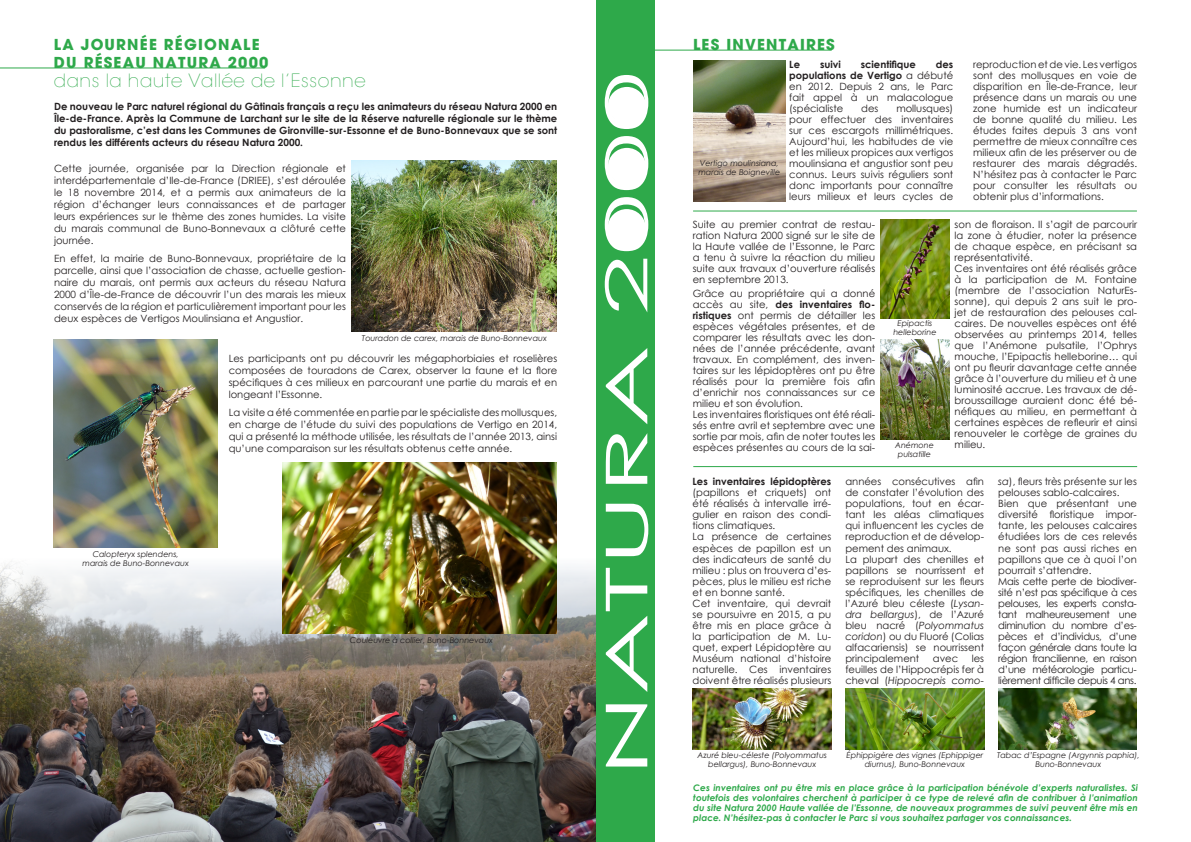
<style>
.page{position:relative;width:1191px;height:842px;background:#fff}
.page>*{position:absolute;margin:0;border:0;box-sizing:border-box;transform-origin:0 0}
.t1{font:57.8px "Century Gothic";color:#fff;scale:1.91 1}
.t2{font:200 18.2px "Avant Garde";letter-spacing:.03em;color:#2ea94a}
.t3{font:700 15px "Avant Garde";letter-spacing:.08em;color:#2ea94a}
.t4{font:10px/11px "Century Gothic";color:#231f20;text-align:justify}
.t5{font:700 10px/12px "Century Gothic";color:#231f20;text-align:justify}
.t6{font:italic 700 9px/10px "Century Gothic";color:#2ea94a;text-align:justify}
.t7{font:italic 8px/9px "Century Gothic";color:#231f20;text-align:center}
.s1{font-weight:700}
.s2{font-style:italic}
</style>
<div class="page">
<img style="left:0;top:558px;width:596px;height:284px">
<div style="left:596px;top:0;width:58px;height:842px;background:#2ea94a"></div>
<div style="left:608px;top:148px;width:38px;height:37px;background:#fff;border-radius:50%"></div>
<div style="left:608px;top:209px;width:37px;height:37px;background:#fff;border-radius:50%"></div>
<div style="left:608px;top:87px;width:38px;height:37px;background:#fff;border-radius:50%"></div>
<hr style="left:0;top:67px;width:265px;height:1px;background:#2ea94a">
<hr style="left:650px;top:50px;width:181px;height:1px;background:#2ea94a">
<hr style="left:693px;top:210px;width:444px;height:1px;background:#2ea94a">
<hr style="left:693px;top:466px;width:444px;height:1px;background:#2ea94a">
<img style="left:351px;top:161px;width:205px;height:170px">
<img style="left:54px;top:339px;width:163px;height:209px">
<img style="left:283px;top:463px;width:273px;height:171px">
<img style="left:693px;top:60px;width:92px;height:141px">
<img style="left:692px;top:689px;width:139px;height:61px">
<img style="left:845px;top:689px;width:139px;height:61px">
<img style="left:998px;top:689px;width:139px;height:61px">
<img style="left:881px;top:219px;width:68px;height:100px">
<img style="left:880px;top:340px;width:69px;height:100px">
<p class="t3" style="left:54px;top:35px;width:207px">LA JOURNÉE RÉGIONALE</p>
<p class="t3" style="left:54px;top:53px;width:216px">DU RÉSEAU NATURA 2000</p>
<p class="t2" style="left:54px;top:70px;width:313px">dans la haute Vallée de l’Essonne</p>
<p class="t5" style="left:54px;top:100px;width:505px">De nouveau le Parc naturel régional du Gâtinais français a reçu les animateurs du réseau Natura 2000 en Île-de-France. Après la Commune de Larchant sur le site de la Réserve naturelle régionale sur le thème du pastoralisme, c’est dans les Communes de Gironville-sur-Essonne et de Buno-Bonnevaux que se sont rendus les différents acteurs du réseau Natura 2000.</p>
<p class="t4" style="left:54px;top:163px;width:293px;line-height:12px">Cette journée, organisée par la Direction régionale et interdépartementale d’Ile-de-France (DRIEE), s’est déroulée le 18 novembre 2014, et a permis aux animateurs de la région d’échanger leurs connaissances et de partager leurs expériences sur le thème des zones humides. La visite du marais communal de Buno-Bonnevaux a clôturé cette journée.</p>
<p class="t4" style="left:54px;top:252px;width:293px;line-height:12px">En effet, la mairie de Buno-Bonnevaux, propriétaire de la parcelle, ainsi que l’association de chasse, actuelle gestion&shy;naire du marais, ont permis aux acteurs du réseau Natura 2000 d’Île-de-France de découvrir l’un des marais les mieux conservés de la région et particulièrement important pour les deux espèces de Vertigos Moulinsiana et Angustior.</p>
<p class="t4" style="left:229px;top:353px;width:330px;line-height:12px">Les participants ont pu découvrir les mégaphorbiaies et roselières composées de touradons de Carex, observer la faune et la flore spécifiques à ces milieux en parcourant une partie du marais et en longeant l’Essonne.</p>
<p class="t4" style="left:229px;top:406px;width:330px;line-height:12px">La visite a été commentée en partie par le spécialiste des mollusques, en charge de l’étude du suivi des populations de Vertigo en 2014, qui a présenté la méthode utilisée, les résultats de l’année 2013, ainsi qu’une comparaison sur les résultats obtenus cette année.</p>
<p class="t7" style="left:362px;top:333px;width:186px">Touradon de carex, marais de Buno-Bonnevaux</p>
<p class="t7" style="left:93px;top:549px;width:88px">Calopteryx splendens,</p>
<p class="t7" style="left:83px;top:558px;width:108px">marais de Buno-Bonnevaux</p>
<p class="t7" style="left:350px;top:636px;width:145px">Couleuvre à collier, Buno-Bonnevaux</p>
<p class="t1" style="left:586px;top:776px;width:370px;rotate:-90deg">NATURA 2000</p>
<p class="t3" style="left:693px;top:35px;width:143px">LES INVENTAIRES</p>
<p class="t7" style="left:698px;top:158px;width:83px;text-align:left">Vertigo moulinsiana, marais de Boigneville</p>
<p class="t5" style="left:789px;top:58px;width:12px">Le</p>
<p class="t5" style="left:820px;top:58px;width:22px">suivi</p>
<p class="t5" style="left:860px;top:58px;width:57px">scientifique</p>
<p class="t4" style="left:789px;top:58px;width:165px;text-indent:147px"><span class="s1">des populations de Vertigo</span> a débuté en 2012. Depuis 2 ans, le Parc fait appel à un malacologue (spécialiste</p>
<p class="t4" style="left:789px;top:102px;width:165px;text-indent:107px">mollusques) pour effectuer des inventaires sur ces escargots millimétriques.<br>Aujourd’hui, les habitudes de vie et les milieux propices aux vertigos moulinsiana et angustior sont peu connus. Leurs suivis réguliers sont donc importants pour connaître leurs milieux et leurs cycles de</p>
<p class="t4" style="left:861px;top:102px;width:19px">des</p>
<p class="t4" style="left:973px;top:58px;width:165px">reproduction et de vie. Les vertigos sont des mollusques en voie de disparition en Île-de-France, leur présence dans un marais ou une zone humide est un indicateur de bonne qualité du milieu. Les études faites depuis 3 ans vont permettre de mieux connaître ces milieux afin de les préserver ou de restaurer des marais dégradés.<br>N’hésitez pas à contacter le Parc pour consulter les résultats ou obtenir plus d’informations.</p>
<p class="t4" style="left:692px;top:219px;width:184px">Suite au premier contrat de restau&shy;ration Natura 2000 signé sur le site de la Haute vallée de l’Essonne, le Parc a tenu à suivre la réaction du milieu suite aux travaux d’ouverture réalisés en septembre 2013.</p>
<p class="t4" style="left:692px;top:288px;width:184px">Grâce au propriétaire qui a donné accès au site, <span class="s1">des inventaires flo&shy;ristiques</span> ont permis de détailler les espèces végétales présentes, et de comparer les résultats avec les don&shy;nées de l’année précédente, avant travaux. En complément, des inven&shy;taires sur les lépidoptères ont pu être réalisés pour la première fois afin d’enrichir nos connaissances sur ce milieu et son évolution.</p>
<p class="t4" style="left:692px;top:409px;width:184px">Les inventaires floristiques ont été réali&shy;sés entre avril et septembre avec une sortie par mois, afin de noter toutes les espèces présentes au cours de la sai-</p>
<p class="t7" style="left:897px;top:319px;width:36px">Epipactis</p>
<p class="t7" style="left:893px;top:328px;width:45px">helleborine</p>
<p class="t7" style="left:895px;top:440px;width:40px">Anémone</p>
<p class="t7" style="left:898px;top:449px;width:35px">pulsatille</p>
<p class="t4" style="left:954px;top:219px;width:184px">son de floraison. Il s’agit de parcourir la zone à étudier, noter la présence de chaque espèce, en précisant sa représentativité.</p>
<p class="t4" style="left:954px;top:263px;width:184px">Ces inventaires ont été réalisés grâce à la participation de M. Fontaine (membre de l’association NaturEs&shy;sonne), qui depuis 2 ans suit le pro&shy;jet de restauration des pelouses cal&shy;caires. De nouvelles espèces ont été observées au printemps 2014, telles que l’Anémone pulsatile, l’Ophrys mouche, l’Epipactis helleborine… qui ont pu fleurir davantage cette année grâce à l’ouverture du milieu et à une luminosité accrue. Les travaux de dé&shy;broussaillage auraient donc été bé&shy;néfiques au milieu, en permettant à certaines espèces de refleurir et ainsi renouveler le cortège de graines du milieu.</p>
<p class="t4" style="left:692px;top:476px;width:140px"><span class="s1">Les inventaires lépidoptères </span>(papillons et criquets) ont été réalisés à intervalle irré&shy;gulier en raison des condi&shy;tions climatiques.</p>
<p class="t4" style="left:692px;top:531px;width:140px">La présence de certaines espèces de papillon est un des indicateurs de santé du milieu : plus on trouvera d’es&shy;pèces, plus le milieu est riche et en bonne santé.</p>
<p class="t4" style="left:692px;top:597px;width:140px">Cet inventaire, qui devrait se poursuivre en 2015, a pu être mis en place grâce à la participation de M. Lu&shy;quet, expert Lépidoptère au Muséum national d’histoire naturelle. Ces inventaires doivent être réalisés plusieurs</p>
<p class="t4" style="left:845px;top:476px;width:140px">années consécutives afin de constater l’évolution des populations, tout en écar&shy;tant les aléas climatiques qui influencent les cycles de reproduction et de dévelop&shy;pement des animaux.</p>
<p class="t4" style="left:845px;top:553px;width:140px">La plupart des chenilles et papillons se nourrissent et se reproduisent sur les fleurs spécifiques, les chenilles de l’Azuré bleu céleste (<span class="s2">Lysan&shy;dra bellargus</span>), de l’Azuré bleu nacré (<span class="s2">Polyommatus coridon</span>) ou du Fluoré (Colias alfacariensis) se nourrissent principalement</p>
<p class="t4" style="left:845px;top:652px;width:140px;text-indent:126px">les feuilles de l’Hippocrépis fer à cheval (<span class="s2">Hippocrepis como-</span></p>
<p class="t4" style="left:933px;top:652px;width:27px">avec</p>
<p class="t4" style="left:998px;top:476px;width:140px"><span class="s2">sa</span>), fleurs très présente sur les pelouses sablo-calcaires.</p>
<p class="t4" style="left:998px;top:498px;width:140px">Bien que présentant une diversité floristique impor&shy;tante, les pelouses calcaires étudiées lors de ces relevés ne sont pas aussi riches en papillons que ce à quoi l’on pourrait s’attendre.</p>
<p class="t4" style="left:998px;top:575px;width:140px">Mais cette perte de biodiver&shy;sité n’est pas spécifique à ces pelouses, les experts consta&shy;tant malheureusement une diminution du nombre d’es&shy;pèces et d’individus, d’une façon générale dans toute la région francilienne, en raison d’une météorologie particu&shy;lièrement difficile depuis 4 ans.</p>
<p class="t7" style="left:697px;top:750px;width:131px">Azuré bleu-céleste (Polyommatus bellargus), Buno-Bonnevaux</p>
<p class="t7" style="left:846px;top:750px;width:138px">Éphippigère des vignes (Ephippiger diurnus), Buno-Bonnevaux</p>
<p class="t7" style="left:997px;top:750px;width:144px">Tabac d’Espagne (Argynnis paphia),<br>Buno-Bonnevaux</p>
<p class="t6" style="left:693px;top:782px;width:446px">Ces inventaires ont pu être mis en place grâce à la participation bénévole d’experts naturalistes. Si toutefois des volontaires cherchent à participer à ce type de relevé afin de contribuer à l’animation du site Natura 2000 Haute vallée de l’Essonne, de nouveaux programmes de suivi peuvent être mis en place. N’hésitez-pas à contacter le Parc si vous souhaitez partager vos connaissances.</p>
</div>
